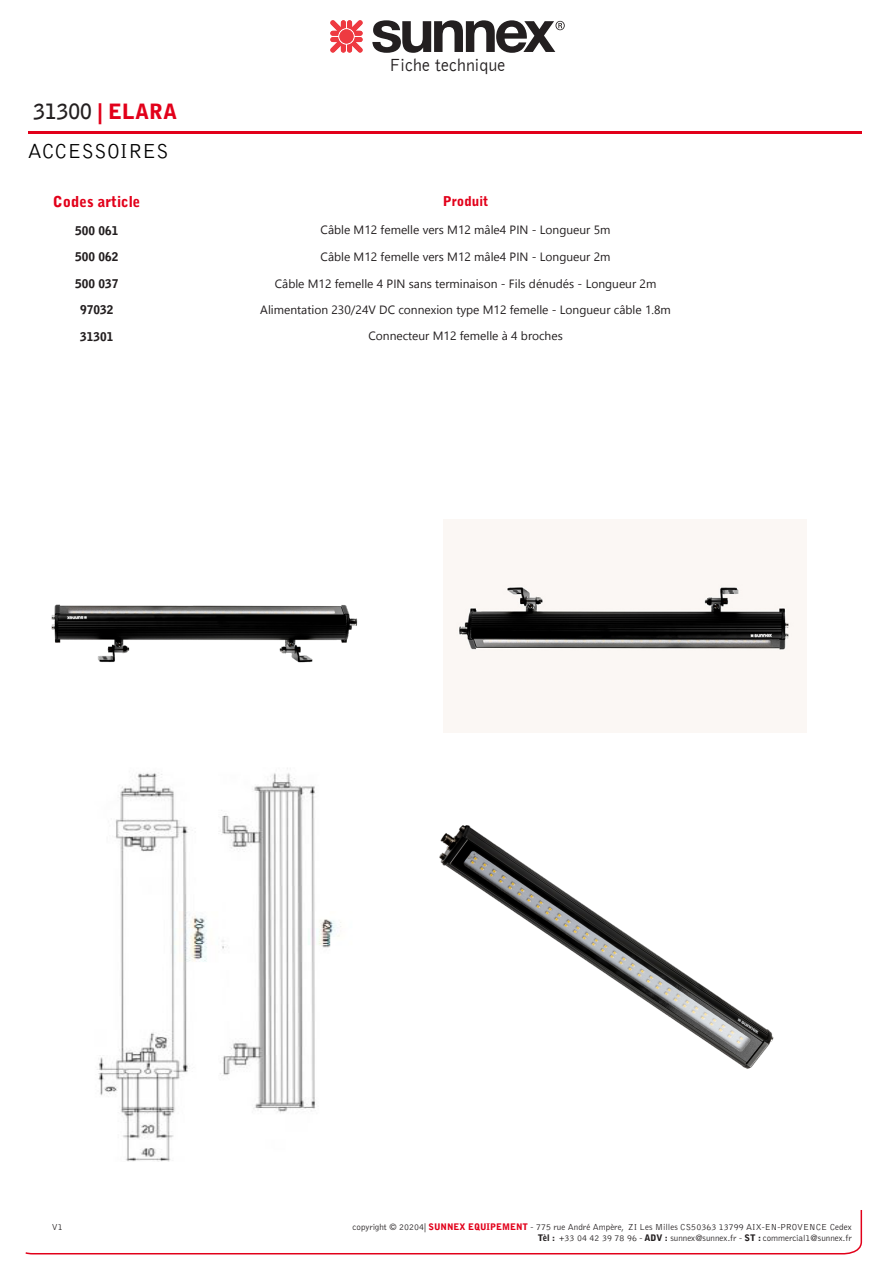
<style>
.page{position:relative;width:893px;height:1263px;background:#fff}
.page>*{position:absolute;margin:0;border:0;box-sizing:border-box;transform-origin:0 0}
.t1{font:900 21px "Bell Gothic Std";color:#e2001a}
.t2{font:300 21px "Bell Gothic Std";color:#000}
.t3{font:300 18px "Bell Gothic";color:#231f20}
.t4{font:900 15px "Bell Gothic Std";color:#e2001a}
.t5{font:900 13.5px "Bell Gothic Std";color:#e2001a}
.t6{font:12px "Segoe UI Emoji";color:#231f20}
.t7{font:900 12px "Bell Gothic Std";color:#231f20}
.t8{font:300 9px "Bell Gothic Std";color:#231f20}
.s1{font-family:"Bell Gothic";font-weight:700;color:#231f20}
.s2{font-weight:900;color:#e2001a}
.s3{font-weight:900}
</style>
<div class="page">
<svg style="left:25px;top:1210px;width:838px;height:45px"></svg>
<svg style="left:330px;top:20px;width:33px;height:33px"></svg>
<svg style="left:372px;top:20px;width:192px;height:33px"></svg>
<hr style="left:28px;top:131px;width:833px;height:3px;background:#e2001a">
<img style="left:51px;top:604px;width:307px;height:59px">
<img style="left:444px;top:519px;width:362px;height:214px">
<img style="left:97px;top:768px;width:244px;height:393px">
<img style="left:439px;top:825px;width:335px;height:244px">
<p class="t1" style="left:34px;top:100px;width:145px"><span class="s1">31300</span> | ELARA</p>
<p class="t2" style="left:28px;top:140px;width:143px">ACCESSOIRES</p>
<p class="t4" style="left:53px;top:193px;width:89px">Codes article</p>
<p class="t7" style="left:75px;top:223px;width:45px">500 061</p>
<p class="t7" style="left:75px;top:250px;width:45px">500 062</p>
<p class="t7" style="left:75px;top:277px;width:45px">500 037</p>
<p class="t7" style="left:80px;top:303px;width:35px">97032</p>
<p class="t3" style="left:390px;top:55px;width:118px">Fiche technique</p>
<p class="t5" style="left:443px;top:193px;width:47px">Produit</p>
<p class="t6" style="left:341px;top:222px;width:4px">●</p>
<p class="t6" style="left:407px;top:222px;width:38px">●● ❖ ▲</p>
<p class="t6" style="left:546px;top:222px;width:42px">□■◆◆</p>
<p class="t6" style="left:341px;top:249px;width:4px">●</p>
<p class="t6" style="left:407px;top:249px;width:38px">●● ❖ ▲</p>
<p class="t6" style="left:546px;top:249px;width:42px">□■◆◆</p>
<p class="t6" style="left:295px;top:276px;width:4px">●</p>
<p class="t6" style="left:361px;top:276px;width:23px">●● ✔</p>
<p class="t6" style="left:409px;top:276px;width:32px">▲ ■▲ ▼</p>
<p class="t6" style="left:463px;top:276px;width:36px">■ ▲□■</p>
<p class="t6" style="left:542px;top:276px;width:34px">■◆ ▲</p>
<p class="t6" style="left:591px;top:276px;width:42px">□■◆◆</p>
<p class="t6" style="left:268px;top:303px;width:78px">● ■▼ ▼□■ ✓</p>
<p class="t6" style="left:404px;top:303px;width:58px">□■■ □■ ▼</p>
<p class="t6" style="left:566px;top:303px;width:42px">□■◆◆</p>
<p class="t6" style="left:633px;top:303px;width:4px">●</p>
<p class="t7" style="left:80px;top:329px;width:35px">31301</p>
<p class="t6" style="left:376px;top:329px;width:51px">□■■ ▼ ◆</p>
<p class="t6" style="left:486px;top:329px;width:54px">●● → ✔ □</p>
<p class="t8" style="left:52px;top:1222px;width:13px">V1</p>
<p class="t8" style="left:353px;top:1222px;width:501px">copyright © 20204| <span class="s2">SUNNEX EQUIPEMENT</span> - 775 rue André Ampère, ZI Les Milles CS50363 13799 AIX-EN-PROVENCE Cedex</p>
<p class="t8" style="left:538px;top:1233px;width:316px"><span class="s3">Tèl :</span> +33 04 42 39 78 96 - <span class="s3">ADV :</span> sunnex@sunnex.fr - <span class="s3">ST :</span> commercial1@sunnex.fr</p>
</div>
